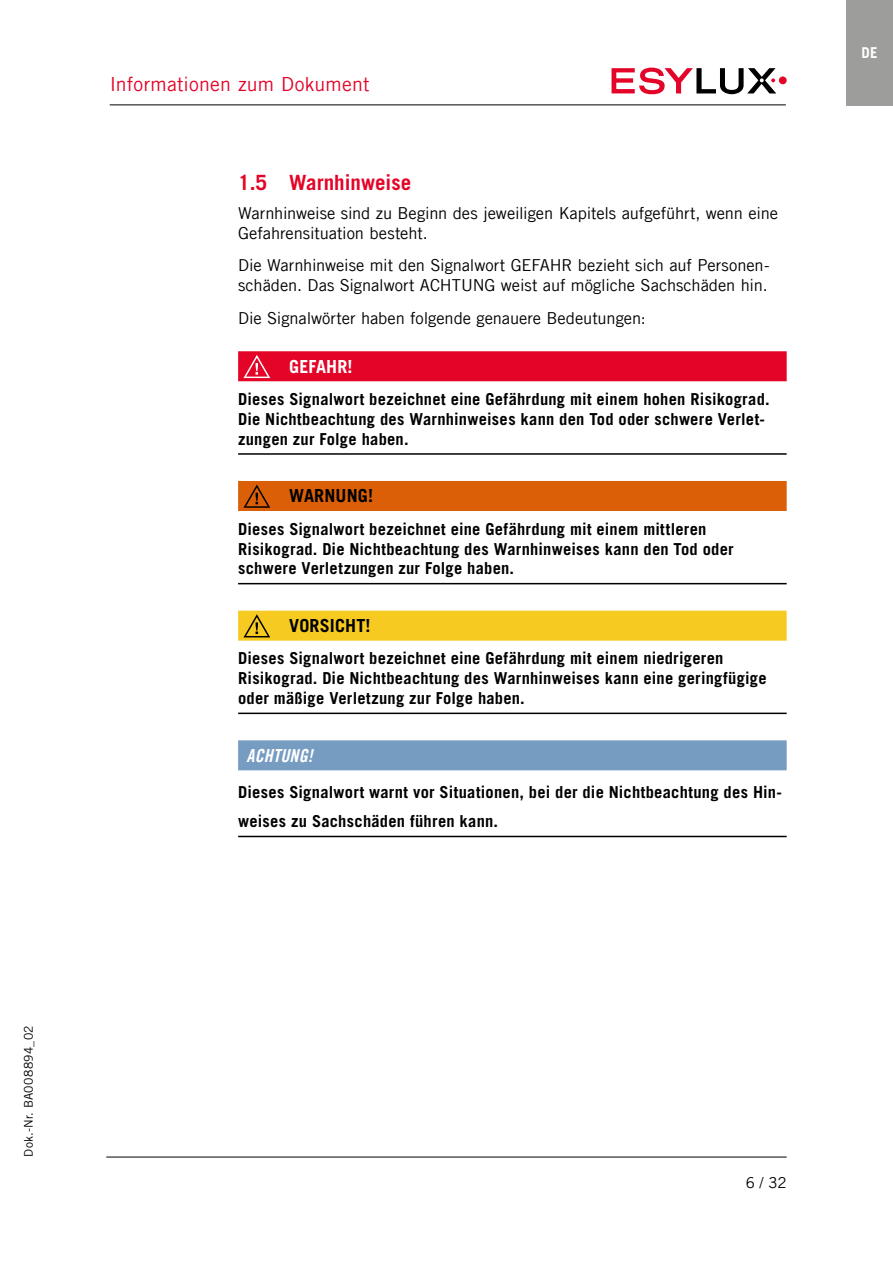
<style>
.page{position:relative;width:893px;height:1263px;background:#fff}
.page>*{position:absolute;margin:0;border:0;box-sizing:border-box;transform-origin:0 0}
.t1{font:700 21px "Trade Gothic LT Com";color:#e40428}
.t2{font:19.5px "Trade Gothic LT Com";letter-spacing:.01em;color:#e40428}
.t3{font:700 18px "Trade Gothic LT Com";letter-spacing:.01em;color:#000}
.t4{font:18px "Trade Gothic LT Com Bd Cn 20 Obl";letter-spacing:.01em;color:#fff}
.t5{font:700 18px "Trade Gothic LT Com";letter-spacing:.01em;color:#fff}
.t6{font:700 16.5px/19.8px "Trade Gothic LT Com";letter-spacing:.015em;color:#000}
.t7{font:16.5px/19.8px "Trade Gothic LT Com";letter-spacing:-.005em;color:#000}
.t8{font:15px "Trade Gothic LT Com";color:#000}
.t9{font:700 15px "Trade Gothic LT Com";color:#fff}
.t10{font:12px "Trade Gothic LT Com";letter-spacing:.015em;color:#000}
</style>
<div class="page">
<hr style="left:106px;top:1157px;width:681px;height:1px;background:#000">
<div style="left:779px;top:76px;width:8px;height:8px;background:#e40428;border-radius:50%"></div>
<svg style="left:612px;top:68px;width:164px;height:26px"></svg>
<hr style="left:110px;top:104px;width:676px;height:1px;background:#000">
<div style="left:846px;top:0;width:47px;height:105px;background:#9d9d9c"></div>
<div style="left:238px;top:351px;width:549px;height:30px;background:#e40428"></div>
<hr style="left:238px;top:453px;width:549px;height:2px;background:#000">
<div style="left:238px;top:481px;width:549px;height:30px;background:#da5f06"></div>
<hr style="left:238px;top:583px;width:549px;height:1px;background:#000">
<div style="left:238px;top:611px;width:549px;height:30px;background:#f6ca21"></div>
<hr style="left:238px;top:713px;width:549px;height:1px;background:#000">
<div style="left:238px;top:740px;width:549px;height:30px;background:#779cc1"></div>
<hr style="left:238px;top:836px;width:549px;height:1px;background:#000">
<svg style="left:243px;top:355px;width:27px;height:23px"></svg>
<svg style="left:243px;top:484px;width:27px;height:24px"></svg>
<svg style="left:243px;top:614px;width:27px;height:23px"></svg>
<p class="t2" style="left:110px;top:72px;width:261px">Informationen zum Dokument</p>
<p class="t1" style="left:238px;top:170px;width:175px">1.5 Warnhinweise</p>
<p class="t7" style="left:238px;top:203px;width:541px">Warnhinweise sind zu Beginn des jeweiligen Kapitels aufgeführt, wenn eine<br>Gefahrensituation besteht.</p>
<p class="t7" style="left:238px;top:255px;width:533px">Die Warnhinweise mit den Signalwort GEFAHR bezieht sich auf Personen&shy;schäden. Das Signalwort ACHTUNG weist auf mögliche Sachschäden hin.</p>
<p class="t7" style="left:238px;top:308px;width:409px">Die Signalwörter haben folgende genauere Bedeutungen:</p>
<p class="t5" style="left:289px;top:355px;width:65px">GEFAHR!</p>
<p class="t6" style="left:238px;top:389px;width:533px">Dieses Signalwort bezeichnet eine Gefährdung mit einem hohen Risikograd.<br>Die Nichtbeachtung des Warnhinweises kann den Tod oder schwere Verlet&shy;zungen zur Folge haben.</p>
<p class="t3" style="left:289px;top:485px;width:85px">WARNUNG!</p>
<p class="t6" style="left:238px;top:519px;width:497px">Dieses Signalwort bezeichnet eine Gefährdung mit einem mittleren<br>Risikograd. Die Nichtbeachtung des Warnhinweises kann den Tod oder schwere Verletzungen zur Folge haben.</p>
<p class="t3" style="left:289px;top:614px;width:83px">VORSICHT!</p>
<p class="t6" style="left:238px;top:648px;width:530px">Dieses Signalwort bezeichnet eine Gefährdung mit einem niedrigeren<br>Risikograd. Die Nichtbeachtung des Warnhinweises kann eine geringfügige oder mäßige Verletzung zur Folge haben.</p>
<p class="t4" style="left:247px;top:744px;width:68px">ACHTUNG!</p>
<p class="t6" style="left:238px;top:778px;width:545px;line-height:28.8px">Dieses Signalwort warnt vor Situationen, bei der die Nichtbeachtung des Hin&shy;weises zu Sachschäden führen kann.</p>
<p class="t9" style="left:862px;top:43px;width:17px">DE</p>
<p class="t10" style="left:21px;top:1157px;width:133px;rotate:-90deg">Dok.-Nr. BA008894_02</p>
<p class="t8" style="left:746px;top:1174px;width:42px">6 / 32</p>
</div>
